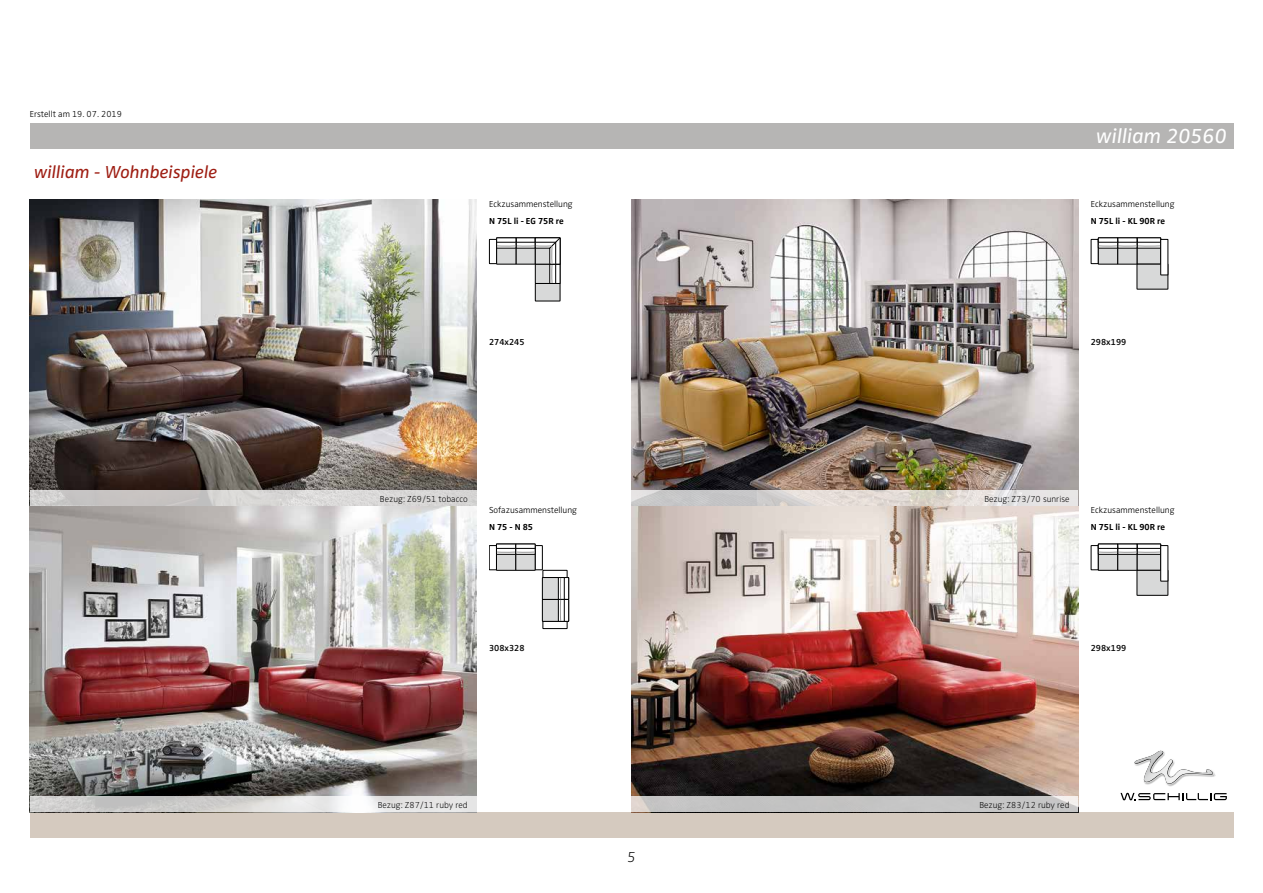
<style>
.page{position:relative;width:1263px;height:893px;background:#fff}
.page>*{position:absolute;margin:0;border:0;box-sizing:border-box;transform-origin:0 0}
.t1{font:italic 21px "Zwo Pro";color:#fff}
.t2{font:italic 18px "Zwo Pro";color:#9e1d12}
.t3{font:italic 300 expanded 15px "Zwo Pro";color:#000}
.t4{font:300 9px "Zwo Pro";color:#000}
.t5{font:300 expanded 9px "Zwo Pro";color:#000}
.t6{font:700 9px "Zwo Pro";color:#000}
.t7{font:600 9px "Zwo Pro";color:#000}
</style>
<div class="page">
<div style="left:30px;top:123px;width:1203px;height:26px;background:#b6b5b4"></div>
<div style="left:30px;top:812px;width:1203px;height:26px;background:#d5cabf"></div>
<svg style="left:1146px;top:750px;width:69px;height:35px"></svg>
<img style="left:1134px;top:751px;width:79px;height:33px">
<svg style="left:1120px;top:793px;width:107px;height:7px"></svg>
<img style="left:30px;top:200px;width:446px;height:290px">
<svg style="left:30px;top:490px;width:446px;height:16px;background:#d1d0cf"></svg>
<div style="left:489px;top:239px;width:8px;height:25px;border:1px solid #000"></div>
<div style="left:496px;top:238px;width:20px;height:26px;border:1px solid #000"></div>
<div style="left:496px;top:240px;width:20px;height:8px;border:1px solid #000"></div>
<div style="left:496px;top:238px;width:20px;height:4px;border:1px solid #000"></div>
<div style="left:535px;top:283px;width:25px;height:18px;background:#d8d9d9"></div>
<div style="left:535px;top:283px;width:25px;height:18px;border:1px solid #000"></div>
<svg style="left:497px;top:238px;width:63px;height:45px"></svg>
<img style="left:631px;top:200px;width:447px;height:290px">
<svg style="left:631px;top:490px;width:447px;height:16px;background:#dad6d4"></svg>
<div style="left:1137px;top:238px;width:24px;height:26px;background:#d8d9d9"></div>
<div style="left:1137px;top:238px;width:24px;height:26px;border:1px solid #000"></div>
<svg style="left:1137px;top:240px;width:24px;height:8px"></svg>
<div style="left:1137px;top:240px;width:24px;height:8px;border:1px solid #000"></div>
<div style="left:1137px;top:238px;width:24px;height:4px;border:1px solid #000"></div>
<div style="left:1137px;top:264px;width:31px;height:25px;background:#d8d9d9"></div>
<div style="left:1137px;top:264px;width:31px;height:25px;border:1px solid #000"></div>
<div style="left:1161px;top:239px;width:7px;height:36px;background:#fff"></div>
<div style="left:1160px;top:239px;width:8px;height:36px;border:1px solid #000"></div>
<div style="left:1118px;top:238px;width:19px;height:26px;background:#d8d9d9"></div>
<div style="left:1117px;top:238px;width:20px;height:26px;border:1px solid #000"></div>
<svg style="left:1118px;top:240px;width:19px;height:8px"></svg>
<div style="left:1117px;top:240px;width:20px;height:8px;border:1px solid #000"></div>
<div style="left:1117px;top:238px;width:20px;height:4px;border:1px solid #000"></div>
<div style="left:1091px;top:239px;width:7px;height:25px;border:1px solid #000"></div>
<div style="left:1098px;top:238px;width:20px;height:26px;background:#d8d9d9"></div>
<div style="left:1098px;top:238px;width:20px;height:26px;border:1px solid #000"></div>
<svg style="left:1098px;top:240px;width:20px;height:8px"></svg>
<div style="left:1098px;top:240px;width:20px;height:8px;border:1px solid #000"></div>
<div style="left:1098px;top:238px;width:20px;height:4px;border:1px solid #000"></div>
<svg style="left:1098px;top:246px;width:62px;height:1px"></svg>
<img style="left:30px;top:506px;width:446px;height:290px">
<svg style="left:30px;top:796px;width:446px;height:16px;background:#dad9d9"></svg>
<div style="left:489px;top:545px;width:8px;height:25px;border:1px solid #000"></div>
<div style="left:496px;top:544px;width:20px;height:26px;background:#d8d9d9"></div>
<div style="left:496px;top:544px;width:20px;height:26px;border:1px solid #000"></div>
<svg style="left:496px;top:546px;width:20px;height:8px"></svg>
<div style="left:496px;top:546px;width:20px;height:8px;border:1px solid #000"></div>
<div style="left:496px;top:544px;width:20px;height:4px;border:1px solid #000"></div>
<div style="left:535px;top:545px;width:7px;height:25px;border:1px solid #000"></div>
<div style="left:516px;top:544px;width:19px;height:26px;background:#d8d9d9"></div>
<div style="left:516px;top:544px;width:19px;height:26px;border:1px solid #000"></div>
<svg style="left:516px;top:546px;width:19px;height:8px"></svg>
<div style="left:516px;top:546px;width:19px;height:8px;border:1px solid #000"></div>
<div style="left:516px;top:544px;width:19px;height:4px;border:1px solid #000"></div>
<svg style="left:497px;top:552px;width:38px;height:1px"></svg>
<div style="left:543px;top:570px;width:24px;height:8px;border:1px solid #000"></div>
<div style="left:542px;top:577px;width:27px;height:22px;background:#d8d9d9"></div>
<div style="left:542px;top:577px;width:27px;height:23px;border:1px solid #000"></div>
<svg style="left:558px;top:577px;width:9px;height:22px"></svg>
<div style="left:558px;top:577px;width:9px;height:23px;border:1px solid #000"></div>
<div style="left:564px;top:577px;width:5px;height:22px;background:#fff"></div>
<div style="left:564px;top:577px;width:5px;height:23px;border:1px solid #000"></div>
<div style="left:543px;top:621px;width:24px;height:8px;border:1px solid #000"></div>
<div style="left:542px;top:599px;width:27px;height:22px;background:#d8d9d9"></div>
<div style="left:542px;top:599px;width:27px;height:22px;border:1px solid #000"></div>
<svg style="left:558px;top:599px;width:9px;height:22px"></svg>
<div style="left:558px;top:599px;width:9px;height:22px;border:1px solid #000"></div>
<div style="left:564px;top:599px;width:5px;height:22px;background:#fff"></div>
<div style="left:564px;top:599px;width:5px;height:22px;border:1px solid #000"></div>
<svg style="left:560px;top:578px;width:1px;height:43px"></svg>
<img style="left:631px;top:506px;width:447px;height:290px">
<div style="left:631px;top:796px;width:447px;height:16px;background:#c5c5c5"></div>
<div style="left:1137px;top:544px;width:24px;height:26px;background:#d8d9d9"></div>
<div style="left:1137px;top:544px;width:24px;height:26px;border:1px solid #000"></div>
<svg style="left:1137px;top:546px;width:24px;height:8px"></svg>
<div style="left:1137px;top:546px;width:24px;height:8px;border:1px solid #000"></div>
<div style="left:1137px;top:544px;width:24px;height:4px;border:1px solid #000"></div>
<div style="left:1137px;top:570px;width:31px;height:25px;background:#d8d9d9"></div>
<div style="left:1137px;top:570px;width:31px;height:25px;border:1px solid #000"></div>
<div style="left:1161px;top:546px;width:7px;height:35px;background:#fff"></div>
<div style="left:1160px;top:545px;width:8px;height:36px;border:1px solid #000"></div>
<div style="left:1118px;top:544px;width:19px;height:26px;background:#d8d9d9"></div>
<div style="left:1117px;top:544px;width:20px;height:26px;border:1px solid #000"></div>
<svg style="left:1118px;top:546px;width:19px;height:8px"></svg>
<div style="left:1117px;top:546px;width:20px;height:8px;border:1px solid #000"></div>
<div style="left:1117px;top:544px;width:20px;height:4px;border:1px solid #000"></div>
<div style="left:1091px;top:545px;width:7px;height:25px;border:1px solid #000"></div>
<div style="left:1098px;top:544px;width:20px;height:26px;background:#d8d9d9"></div>
<div style="left:1098px;top:544px;width:20px;height:26px;border:1px solid #000"></div>
<svg style="left:1098px;top:546px;width:20px;height:8px"></svg>
<div style="left:1098px;top:546px;width:20px;height:8px;border:1px solid #000"></div>
<div style="left:1098px;top:544px;width:20px;height:4px;border:1px solid #000"></div>
<svg style="left:1098px;top:552px;width:62px;height:1px"></svg>
<p class="t4" style="left:30px;top:109px;width:94px">Erstellt am 19. 07. 2019</p>
<h2 class="t2" style="left:34px;top:161px;width:185px">william - Wohnbeispiele</h2>
<p class="t4" style="left:489px;top:199px;width:85px">Eckzusammenstellung</p>
<p class="t6" style="left:489px;top:215px;width:76px">N 75L li - EG 75R re</p>
<p class="t7" style="left:489px;top:337px;width:37px">274x245</p>
<p class="t5" style="left:380px;top:493px;width:89px">Bezug: Z69/51 tobacco</p>
<p class="t4" style="left:489px;top:505px;width:90px">Sofazusammenstellung</p>
<p class="t6" style="left:489px;top:521px;width:46px">N 75 - N 85</p>
<p class="t7" style="left:489px;top:643px;width:37px">308x328</p>
<p class="t5" style="left:378px;top:800px;width:92px">Bezug: Z87/11 ruby red</p>
<h3 class="t3" style="left:627px;top:848px;width:10px">5</h3>
<h1 class="t1" style="left:1096px;top:124px;width:132px">william 20560</h1>
<p class="t4" style="left:1091px;top:199px;width:85px">Eckzusammenstellung</p>
<p class="t6" style="left:1091px;top:215px;width:76px">N 75L li - KL 90R re</p>
<p class="t7" style="left:1091px;top:337px;width:37px">298x199</p>
<p class="t5" style="left:984px;top:493px;width:87px">Bezug: Z73/70 sunrise</p>
<p class="t4" style="left:1091px;top:505px;width:85px">Eckzusammenstellung</p>
<p class="t6" style="left:1091px;top:521px;width:76px">N 75L li - KL 90R re</p>
<p class="t7" style="left:1091px;top:643px;width:37px">298x199</p>
<p class="t5" style="left:979px;top:800px;width:91px">Bezug: Z83/12 ruby red</p>
</div>
